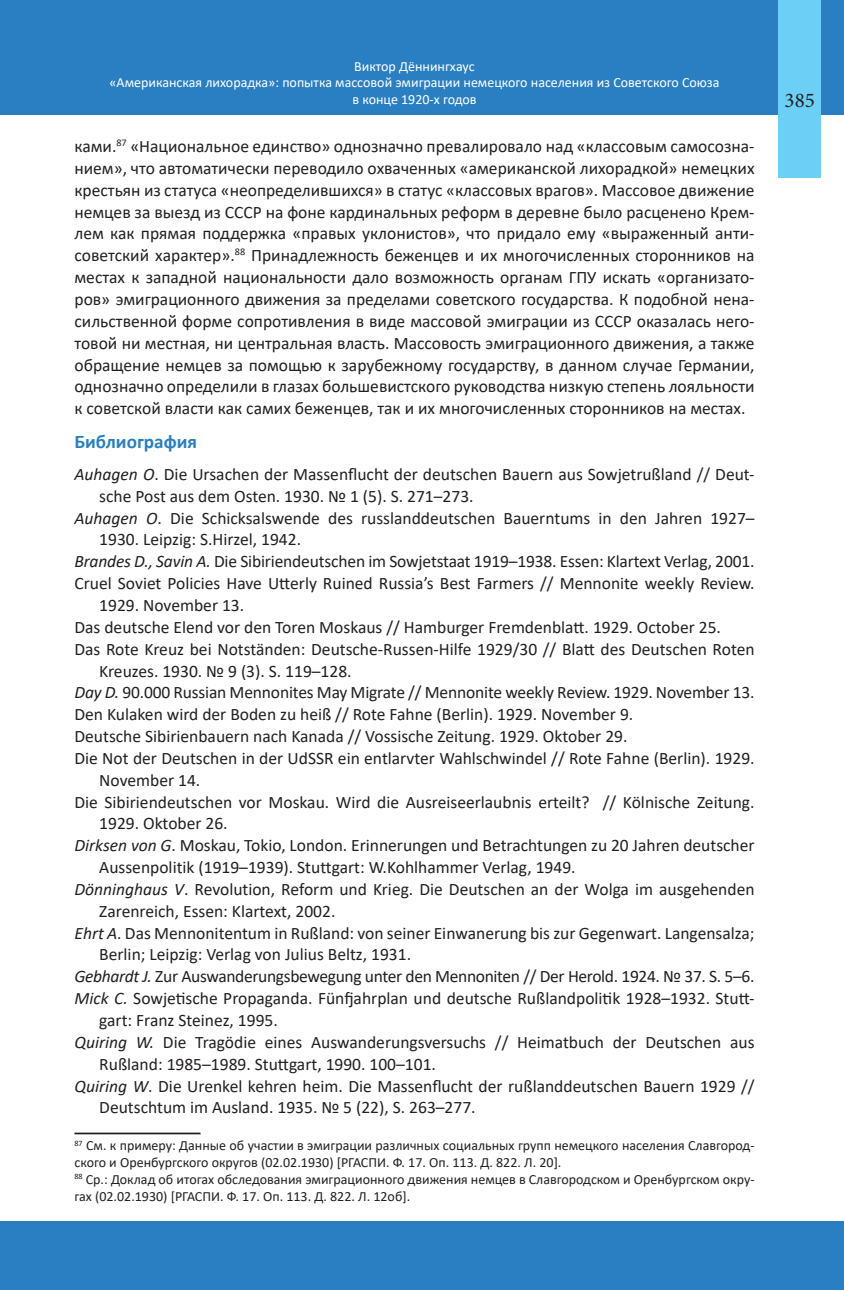
<style>
.page{position:relative;width:844px;height:1290px;background:#fff}
.page>*{position:absolute;margin:0;border:0;box-sizing:border-box;transform-origin:0 0}
.t1{font:21px "Minion Pro";color:#231f20}
.t2{font:700 19.25px "Calibri";color:#2a7fc3}
.t3{font:17.5px/21.9px "Calibri";color:#231f20;text-align:justify}
.t4{font:17.5px "Calibri";letter-spacing:-.02em;color:#231f20}
.t5{font:14px/16.8px "Calibri";color:#231f20}
.t6{font:14px/16.8px "Calibri";color:#fff;text-align:center}
.s1{font-style:italic}
</style>
<div class="page">
<div style="left:0;top:0;width:843px;height:115px;background:#2a7fc3"></div>
<div style="left:0;top:1222px;width:843px;height:68px;background:#2a7fc3"></div>
<div style="left:777px;top:0;width:43px;height:178px;background:#6bcff6"></div>
<hr style="left:74px;top:1132px;width:126px;height:2px;background:#231f20">
<p class="t6" style="left:109px;top:57px;width:611px">Виктор Дённингхаус<br>«Американская лихорадка»: попытка массовой эмиграции немецкого населения из Советского Союза в конце 1920-х годов</p>
<p class="t3" style="left:74px;top:135px;width:681px">ками.<sup>87</sup> «Национальное единство» однозначно превалировало над «классовым самосозна&shy;нием», что автоматически переводило охваченных «американской лихорадкой» немецких крестьян из статуса «неопределившихся» в статус «классовых врагов». Массовое движение немцев за выезд из СССР на фоне кардинальных реформ в деревне было расценено Крем&shy;лем как прямая поддержка «правых уклонистов», что придало ему «выраженный анти&shy;советский характер».<sup>88</sup> Принадлежность беженцев и их многочисленных сторонников на местах к западной национальности дало возможность органам ГПУ искать «организато&shy;ров» эмиграционного движения за пределами советского государства. К подобной нена&shy;сильственной форме сопротивления в виде массовой эмиграции из СССР оказалась него&shy;товой ни местная, ни центральная власть. Массовость эмиграционного движения, а также обращение немцев за помощью к зарубежному государству, в данном случае Германии, однозначно определили в глазах большевистского руководства низкую степень лояльности к советской власти как самих беженцев, так и их многочисленных сторонников на местах.</p>
<p class="t2" style="left:74px;top:428px;width:124px">Библиография</p>
<p class="t3" style="left:74px;top:463px;width:681px"><span class="s1">Auhagen O</span>. Die Ursachen der Massenflucht der deutschen Bauern aus Sowjetrußland // Deut-</p>
<p class="t3" style="left:99px;top:484px;width:376px">sche Post aus dem Osten. 1930. № 1 (5). S. 271–273.</p>
<p class="t3" style="left:74px;top:506px;width:681px"><span class="s1">Auhagen O</span>. Die Schicksalswende des russlanddeutschen Bauerntums in den Jahren 1927–</p>
<p class="t3" style="left:99px;top:528px;width:203px">1930. Leipzig: S.Hirzel, 1942.</p>
<p class="t3" style="left:74px;top:550px;width:681px"><span class="s1">Brandes D., Savin A.</span> Die Sibiriendeutschen im Sowjetstaat 1919–1938. Essen: Klartext Verlag, 2001.</p>
<p class="t3" style="left:74px;top:572px;width:681px">Cruel Soviet Policies Have Utterly Ruined Russia’s Best Farmers // Mennonite weekly Review.</p>
<p class="t3" style="left:99px;top:594px;width:146px">1929. November 13.</p>
<p class="t3" style="left:74px;top:616px;width:648px">Das deutsche Elend vor den Toren Moskaus // Hamburger Fremdenblatt. 1929. October 25.</p>
<p class="t3" style="left:74px;top:637px;width:681px">Das Rote Kreuz bei Notständen: Deutsche-Russen-Hilfe 1929/30 // Blatt des Deutschen Roten</p>
<p class="t3" style="left:99px;top:659px;width:254px">Kreuzes. 1930. № 9 (3). S. 119–128.</p>
<p class="t3" style="left:74px;top:681px;width:681px"><span class="s1">Day D.</span> 90.000 Russian Mennonites May Migrate // Mennonite weekly Review. 1929. November 13.</p>
<p class="t3" style="left:74px;top:703px;width:560px">Den Kulaken wird der Boden zu heiß // Rote Fahne (Berlin). 1929. November 9.</p>
<p class="t3" style="left:74px;top:725px;width:554px">Deutsche Sibirienbauern nach Kanada // Vossische Zeitung. 1929. Oktober 29.</p>
<p class="t3" style="left:74px;top:747px;width:681px">Die Not der Deutschen in der UdSSR ein entlarvter Wahlschwindel // Rote Fahne (Berlin). 1929.</p>
<p class="t3" style="left:99px;top:768px;width:102px">November 14.</p>
<p class="t3" style="left:74px;top:790px;width:681px">Die Sibiriendeutschen vor Moskau. Wird die Ausreiseerlaubnis erteilt? // Kölnische Zeitung.</p>
<p class="t3" style="left:99px;top:812px;width:130px">1929. Oktober 26.</p>
<p class="t3" style="left:74px;top:834px;width:681px"><span class="s1">Dirksen von G</span>. Moskau, Tokio, London. Erinnerungen und Betrachtungen zu 20 Jahren deutscher</p>
<p class="t3" style="left:99px;top:856px;width:477px">Aussenpolitik (1919–1939). Stuttgart: W.Kohlhammer Verlag, 1949.</p>
<p class="t3" style="left:74px;top:878px;width:681px"><span class="s1">Dönninghaus V</span>. Revolution, Reform und Krieg. Die Deutschen an der Wolga im ausgehenden</p>
<p class="t3" style="left:99px;top:899px;width:237px">Zarenreich, Essen: Klartext, 2002.</p>
<p class="t3" style="left:74px;top:921px;width:681px"><span class="s1">Ehrt A</span>. Das Mennonitentum in Rußland: von seiner Einwanerung bis zur Gegenwart. Langensalza;</p>
<p class="t3" style="left:99px;top:943px;width:313px">Berlin; Leipzig: Verlag von Julius Beltz, 1931.</p>
<p class="t4" style="left:74px;top:964px;width:681px"><span class="s1">Gebhardt J.</span> Zur Auswanderungsbewegung unter den Mennoniten // Der Herold. 1924. № 37. S. 5–6.</p>
<p class="t3" style="left:74px;top:987px;width:681px"><span class="s1">Mick C.</span> Sowjetische Propaganda. Fünfjahrplan und deutsche Rußlandpolitik 1928–1932. Stutt-</p>
<p class="t3" style="left:99px;top:1009px;width:180px">gart: Franz Steinez, 1995.</p>
<p class="t3" style="left:74px;top:1030px;width:681px"><span class="s1">Quiring W.</span> Die Tragödie eines Auswanderungsversuchs // Heimatbuch der Deutschen aus</p>
<p class="t3" style="left:99px;top:1052px;width:338px">Rußland: 1985–1989. Stuttgart, 1990. 100–101.</p>
<p class="t3" style="left:74px;top:1074px;width:681px"><span class="s1">Quiring W</span>. Die Urenkel kehren heim. Die Massenflucht der rußlanddeutschen Bauern 1929 //</p>
<p class="t3" style="left:99px;top:1096px;width:378px">Deutschtum im Ausland. 1935. № 5 (22), S. 263–277.</p>
<p class="t5" style="left:74px;top:1137px;width:681px"><sup>87</sup> См. к примеру: Данные об участии в эмиграции различных социальных групп немецкого населения Славгород&shy;ского и Оренбургского округов (02.02.1930) [РГАСПИ. Ф. 17. Оп. 113. Д. 822. Л. 20].<br><sup>88</sup> Ср.: Доклад об итогах обследования эмиграционного движения немцев в Славгородском и Оренбургском окру&shy;гах (02.02.1930) [РГАСПИ. Ф. 17. Оп. 113. Д. 822. Л. 12об].</p>
<p class="t1" style="left:784px;top:86px;width:32px">385</p>
</div>
